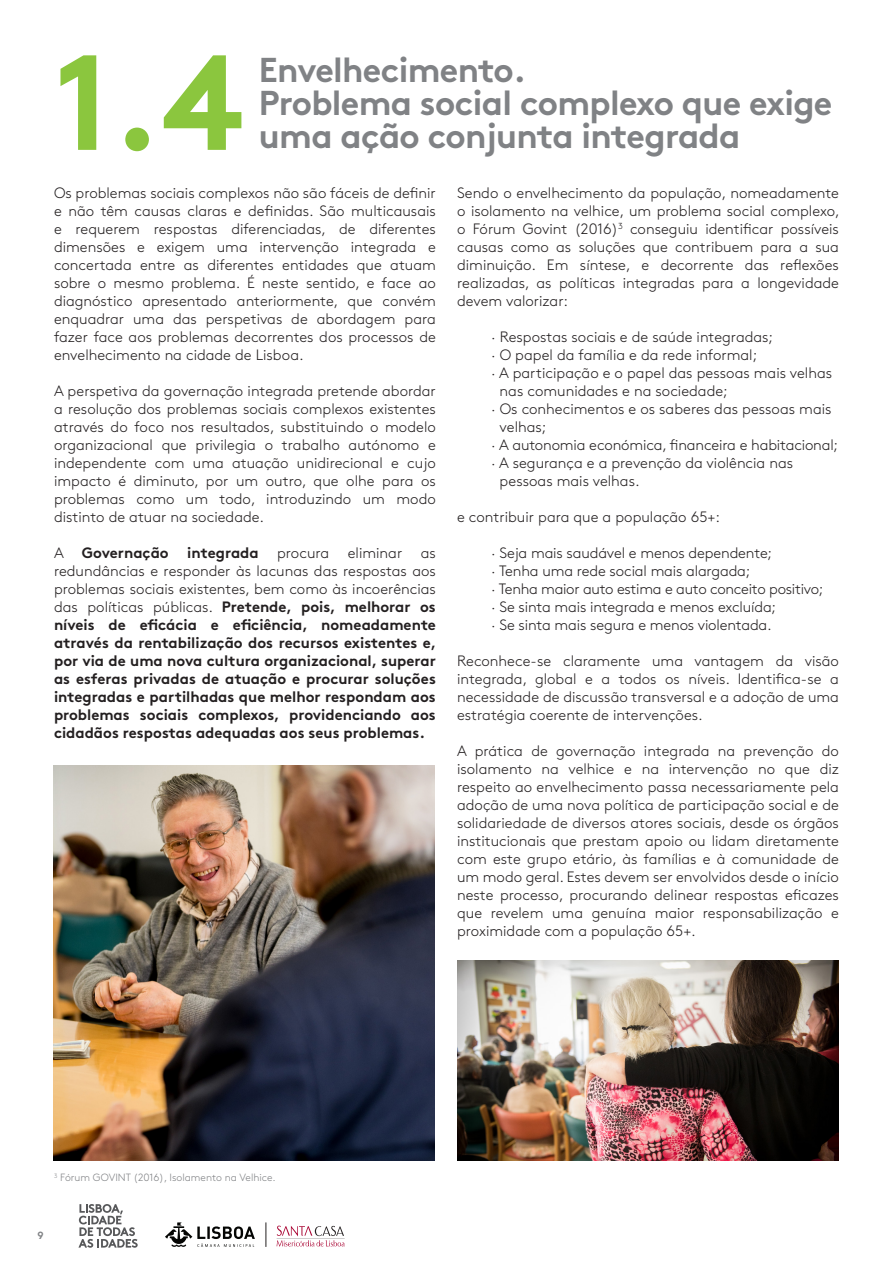
<style>
.page{position:relative;width:893px;height:1263px;background:#fff}
.page>*{position:absolute;margin:0;border:0;box-sizing:border-box;transform-origin:0 0}
.t1{font:700 135px "Brown";color:#8bc63e}
.t2{font:700 34.5px/33px "Brown";letter-spacing:-.02em;color:#808285}
.t3{font:300 15px/18px "Brown";color:#231f20;text-align:justify}
.t4{font:700 15px/18px "Brown";color:#231f20;text-align:justify}
.t5{font:300 15px "Brown";letter-spacing:-.02em;color:#231f20}
.t6{font:300 10.5px "Brown";color:#808285}
.t7{font:700 10.5px "Brown";color:#808285}
.s1{font-weight:300}
</style>
<div class="page">
<svg style="left:165px;top:1222px;width:90px;height:25px"></svg>
<svg style="left:266px;top:1222px;width:1px;height:25px"></svg>
<svg style="left:277px;top:1225px;width:68px;height:22px"></svg>
<svg style="left:78px;top:1204px;width:60px;height:44px"></svg>
<img style="left:457px;top:961px;width:382px;height:200px">
<img style="left:53px;top:765px;width:382px;height:396px">
<p class="t1" style="left:53px;top:-7px;width:193px">1.4</p>
<p class="t2" style="left:259px;top:50px;width:269px">Envelhecimento.</p>
<p class="t2" style="left:259px;top:83px;width:575px">Problema social complexo que exige uma ação conjunta integrada</p>
<p class="t3" style="left:54px;top:183px;width:383px">Os problemas sociais complexos não são fáceis de definir e não têm causas claras e definidas. São multicausais e requerem respostas diferenciadas, de diferentes dimensões e exigem uma intervenção integrada e concertada entre as diferentes entidades que atuam sobre o mesmo problema. É neste sentido, e face ao diagnóstico apresentado anteriormente, que convém enquadrar uma das perspetivas de abordagem para fazer face aos problemas decorrentes dos processos de envelhecimento na cidade de Lisboa.</p>
<p class="t3" style="left:54px;top:381px;width:383px">A perspetiva da governação integrada pretende abordar a resolução dos problemas sociais complexos existentes através do foco nos resultados, substituindo o modelo organizacional que privilegia o trabalho autónomo e independente com uma atuação unidirecional e cujo impacto é diminuto, por um outro, que olhe para os problemas como um todo, introduzindo um modo distinto de atuar na sociedade.</p>
<p class="t4" style="left:54px;top:543px;width:384px"><span class="s1">A</span> Governação integrada <span class="s1">procura eliminar as redundâncias e responder às lacunas das respostas aos problemas sociais existentes, bem como às incoerências das políticas públicas.</span> Pretende, pois, melhorar os níveis de eficácia e eficiência, nomeadamente através da rentabilização dos recursos existentes e, por via de uma nova cultura organizacional, superar as esferas privadas de atuação e procurar soluções integradas e partilhadas que melhor respondam aos problemas sociais complexos, providenciando aos cidadãos respostas adequadas aos seus problemas.</p>
<p class="t3" style="left:457px;top:183px;width:384px">Sendo o envelhecimento da população, nomeadamente o isolamento na velhice, um problema social complexo, o Fórum Govint (2016)<sup>3</sup> conseguiu identificar possíveis causas como as soluções que contribuem para a sua diminuição. Em síntese, e decorrente das reflexões realizadas, as políticas integradas para a longevidade devem valorizar:</p>
<p class="t3" style="left:491px;top:327px;width:283px">· Respostas sociais e de saúde integradas;</p>
<p class="t3" style="left:491px;top:345px;width:268px">· O papel da família e da rede informal;</p>
<p class="t3" style="left:500px;top:363px;width:334px;text-indent:-9px">· A participação e o papel das pessoas mais velhas nas comunidades e na sociedade;</p>
<p class="t3" style="left:500px;top:399px;width:333px;text-indent:-9px">· Os conhecimentos e os saberes das pessoas mais velhas;</p>
<p class="t3" style="left:491px;top:435px;width:349px">· A autonomia económica, financeira e habitacional;</p>
<p class="t3" style="left:500px;top:453px;width:295px;text-indent:-9px">· A segurança e a prevenção da violência nas pessoas mais velhas.</p>
<p class="t3" style="left:457px;top:507px;width:264px">e contribuir para que a população 65+:</p>
<p class="t3" style="left:491px;top:543px;width:283px">· Seja mais saudável e menos dependente;</p>
<p class="t3" style="left:491px;top:561px;width:261px">· Tenha uma rede social mais alargada;</p>
<p class="t5" style="left:491px;top:578px;width:334px">· Tenha maior auto estima e auto conceito positivo;</p>
<p class="t3" style="left:491px;top:597px;width:286px">· Se sinta mais integrada e menos excluída;</p>
<p class="t3" style="left:491px;top:615px;width:282px">· Se sinta mais segura e menos violentada.</p>
<p class="t3" style="left:457px;top:651px;width:383px">Reconhece-se claramente uma vantagem da visão integrada, global e a todos os níveis. Identifica-se a necessidade de discussão transversal e a adoção de uma estratégia coerente de intervenções.</p>
<p class="t3" style="left:457px;top:741px;width:383px">A prática de governação integrada na prevenção do isolamento na velhice e na intervenção no que diz respeito ao envelhecimento passa necessariamente pela adoção de uma nova política de participação social e de solidariedade de diversos atores sociais, desde os órgãos institucionais que prestam apoio ou lidam diretamente com este grupo etário, às famílias e à comunidade de um modo geral. Estes devem ser envolvidos desde o início neste processo, procurando delinear respostas eficazes que revelem uma genuína maior responsabilização e proximidade com a população 65+.</p>
<p class="t6" style="left:54px;top:1170px;width:223px"><sup>3</sup> Fórum GOVINT (2016), Isolamento na Velhice.</p>
<p class="t7" style="left:37px;top:1227px;width:8px">9</p>
</div>
